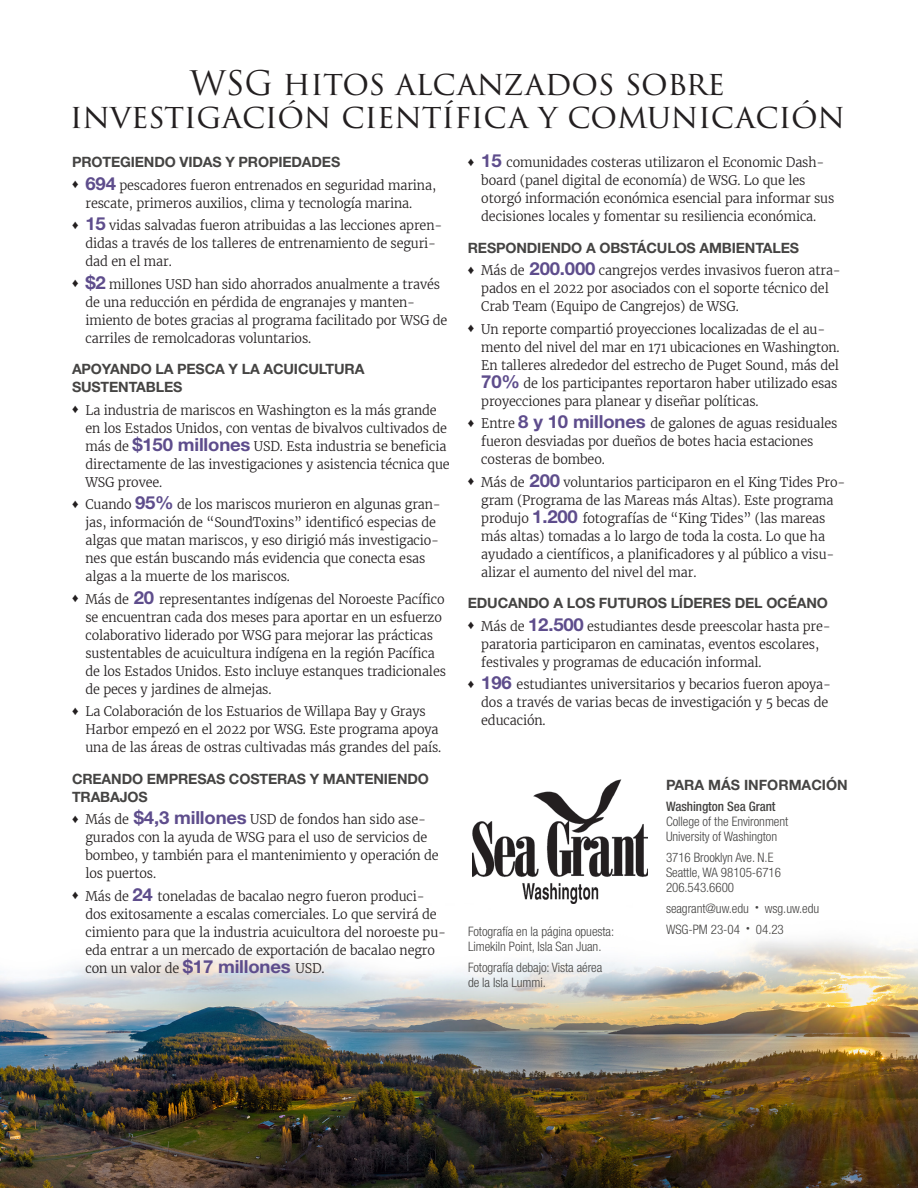
<style>
.page{position:relative;width:918px;height:1188px;background:#fff}
.page>*{position:absolute;margin:0;border:0;box-sizing:border-box;transform-origin:0 0}
.Paragraph_Style_6{font:33px/33px "Trajan Pro 3";letter-spacing:-.01em;color:#231f20;text-align:center}
.SubSub{font:700 14.25px/18px "Helvetica Neue LT Std";letter-spacing:-.01em;color:#454443}
.Bullets{font:300 13.05px/18px "Merriweather";letter-spacing:-.01em;color:#231f20}
.quoter{font:300 condensed 13.05px/15px "Helvetica Neue LT Std";letter-spacing:-.005em;color:#454443}
.Paragraph_Style_7{font:300 condensed 13.05px/15px "Helvetica Neue LT Std";letter-spacing:-.005em;color:#454443}
.s1{font-family:"Helvetica Neue LT Std";font-weight:700;font-size:18px;color:#5e4d8c}
.s2{font-weight:500}
</style>
<div class="page">
<img style="left:0;top:940px;width:918px;height:248px">
<img style="left:472px;top:780px;width:176px;height:124px">
<p class="Paragraph_Style_6" style="left:70px;top:68px;width:777px">WSG hitos alcanzados sobre investigación científica y comunicación</p>
<p class="SubSub" style="left:72px;top:153px;width:270px">PROTEGIENDO VIDAS Y PROPIEDADES</p>
<p class="Bullets" style="left:86px;top:176px;width:352px;text-indent:-14px">♦ <span class="s1">694</span> pescadores fueron entrenados en seguridad marina, rescate, primeros auxilios, clima y tecnología marina.</p>
<p class="Bullets" style="left:86px;top:216px;width:358px;text-indent:-14px">♦ <span class="s1">15</span> vidas salvadas fueron atribuidas a las lecciones apren&shy;didas a través de los talleres de entrenamiento de seguri&shy;dad en el mar.</p>
<p class="Bullets" style="left:86px;top:275px;width:363px;text-indent:-14px">♦ <span class="s1">$2</span> millones USD han sido ahorrados anualmente a través de una reducción en pérdida de engranajes y manten&shy;imiento de botes gracias al programa facilitado por WSG de carriles de remolcadoras voluntarios.</p>
<p class="SubSub" style="left:72px;top:360px;width:294px">APOYANDO LA PESCA Y LA ACUICULTURA<br>SUSTENTABLES</p>
<p class="Bullets" style="left:86px;top:401px;width:366px;text-indent:-14px">♦ La industria de mariscos en Washington es la más grande en los Estados Unidos, con ventas de bivalvos cultivados de más de <span class="s1">$150 millones</span> USD. Esta industria se beneficia directamente de las investigaciones y asistencia técnica que WSG provee.</p>
<p class="Bullets" style="left:86px;top:495px;width:357px;text-indent:-14px">♦ Cuando <span class="s1">95%</span> de los mariscos murieron en algunas gran&shy;jas, información de “SoundToxins” identificó especias de algas que matan mariscos, y eso dirigió más investigacio&shy;nes que están buscando más evidencia que conecta esas algas a la muerte de los mariscos.</p>
<p class="Bullets" style="left:86px;top:590px;width:362px;text-indent:-14px">♦ Más de <span class="s1">20</span> representantes indígenas del Noroeste Pacífico se encuentran cada dos meses para aportar en un esfuerzo colaborativo liderado por WSG para mejorar las prácticas sustentables de acuicultura indígena en la región Pacífica de los Estados Unidos. Esto incluye estanques tradicionales de peces y jardines de almejas.</p>
<p class="Bullets" style="left:86px;top:702px;width:357px;text-indent:-14px">♦ La Colaboración de los Estuarios de Willapa Bay y Grays<br>Harbor empezó en el 2022 por WSG. Este programa apoya una de las áreas de ostras cultivadas más grandes del país.</p>
<p class="SubSub" style="left:72px;top:769px;width:358px">CREANDO EMPRESAS COSTERAS Y MANTENIENDO<br>TRABAJOS</p>
<p class="Bullets" style="left:86px;top:810px;width:355px;text-indent:-14px">♦ Más de <span class="s1">$4,3 millones</span> USD de fondos han sido ase&shy;gurados con la ayuda de WSG para el uso de servicios de bombeo, y también para el mantenimiento y operación de los puertos.</p>
<p class="Bullets" style="left:86px;top:887px;width:362px;text-indent:-14px">♦ Más de <span class="s1">24</span> toneladas de bacalao negro fueron produci&shy;dos exitosamente a escalas comerciales. Lo que servirá de cimiento para que la industria acuicultora del noroeste pu&shy;eda entrar a un mercado de exportación de bacalao negro con un valor de <span class="s1">$17 millones</span> USD.</p>
<p class="Bullets" style="left:481px;top:153px;width:355px;text-indent:-14px">♦ <span class="s1">15</span> comunidades costeras utilizaron el Economic Dash&shy;board (panel digital de economía) de WSG. Lo que les otorgó información económica esencial para informar sus decisiones locales y fomentar su resiliencia económica.</p>
<p class="SubSub" style="left:468px;top:238px;width:333px">RESPONDIENDO A OBSTÁCULOS AMBIENTALES</p>
<p class="Bullets" style="left:481px;top:261px;width:361px;text-indent:-14px">♦ Más de <span class="s1">200.000</span> cangrejos verdes invasivos fueron atra&shy;pados en el 2022 por asociados con el soporte técnico del<br>Crab Team (Equipo de Cangrejos) de WSG.</p>
<p class="Bullets" style="left:481px;top:320px;width:360px;text-indent:-14px">♦ Un reporte compartió proyecciones localizadas de el au&shy;mento del nivel del mar en 171 ubicaciones en Washington.<br>En talleres alrededor del estrecho de Puget Sound, más del <span class="s1">70%</span> de los participantes reportaron haber utilizado esas proyecciones para planear y diseñar políticas.</p>
<p class="Bullets" style="left:481px;top:414px;width:358px;text-indent:-14px">♦ Entre <span class="s1">8 y 10 millones</span> de galones de aguas residuales fueron desviadas por dueños de botes hacia estaciones costeras de bombeo.</p>
<p class="Bullets" style="left:481px;top:473px;width:366px;text-indent:-14px">♦ Más de <span class="s1">200</span> voluntarios participaron en el King Tides Pro&shy;gram (Programa de las Mareas más Altas). Este programa produjo <span class="s1">1.200</span> fotografías de “King Tides” (las mareas más altas) tomadas a lo largo de toda la costa. Lo que ha ayudado a científicos, a planificadores y al público a visu&shy;alizar el aumento del nivel del mar.</p>
<p class="SubSub" style="left:468px;top:594px;width:362px">EDUCANDO A LOS FUTUROS LÍDERES DEL OCÉANO</p>
<p class="Bullets" style="left:481px;top:617px;width:351px;text-indent:-14px">♦ Más de <span class="s1">12.500</span> estudiantes desde preescolar hasta pre&shy;paratoria participaron en caminatas, eventos escolares, festivales y programas de educación informal.</p>
<p class="Bullets" style="left:481px;top:675px;width:351px;text-indent:-14px">♦ <span class="s1">196</span> estudiantes universitarios y becarios fueron apoya&shy;dos a través de varias becas de investigación y 5 becas de educación.</p>
<p class="SubSub" style="left:666px;top:775px;width:183px">PARA MÁS INFORMACIÓN</p>
<p class="quoter" style="left:666px;top:798px;width:124px"><span class="s2">Washington Sea Grant<br></span>College of the Environment<br>University of Washington</p>
<p class="quoter" style="left:666px;top:849px;width:117px">3716 Brooklyn Ave. N.E<br>Seattle, WA 98105-6716<br>206.543.6600</p>
<p class="quoter" style="left:666px;top:900px;width:155px">seagrant@uw.edu <sup>•</sup> wsg.uw.edu</p>
<p class="quoter" style="left:666px;top:921px;width:119px">WSG-PM 23-04 <sup>•</sup> 04.23</p>
<p class="Paragraph_Style_7" style="left:468px;top:923px;width:148px">Fotografía en la página opuesta:<br>Limekiln Point, Isla San Juan.</p>
<p class="Paragraph_Style_7" style="left:468px;top:959px;width:136px">Fotografía debajo: Vista aérea de la Isla Lummi.</p>
</div>
